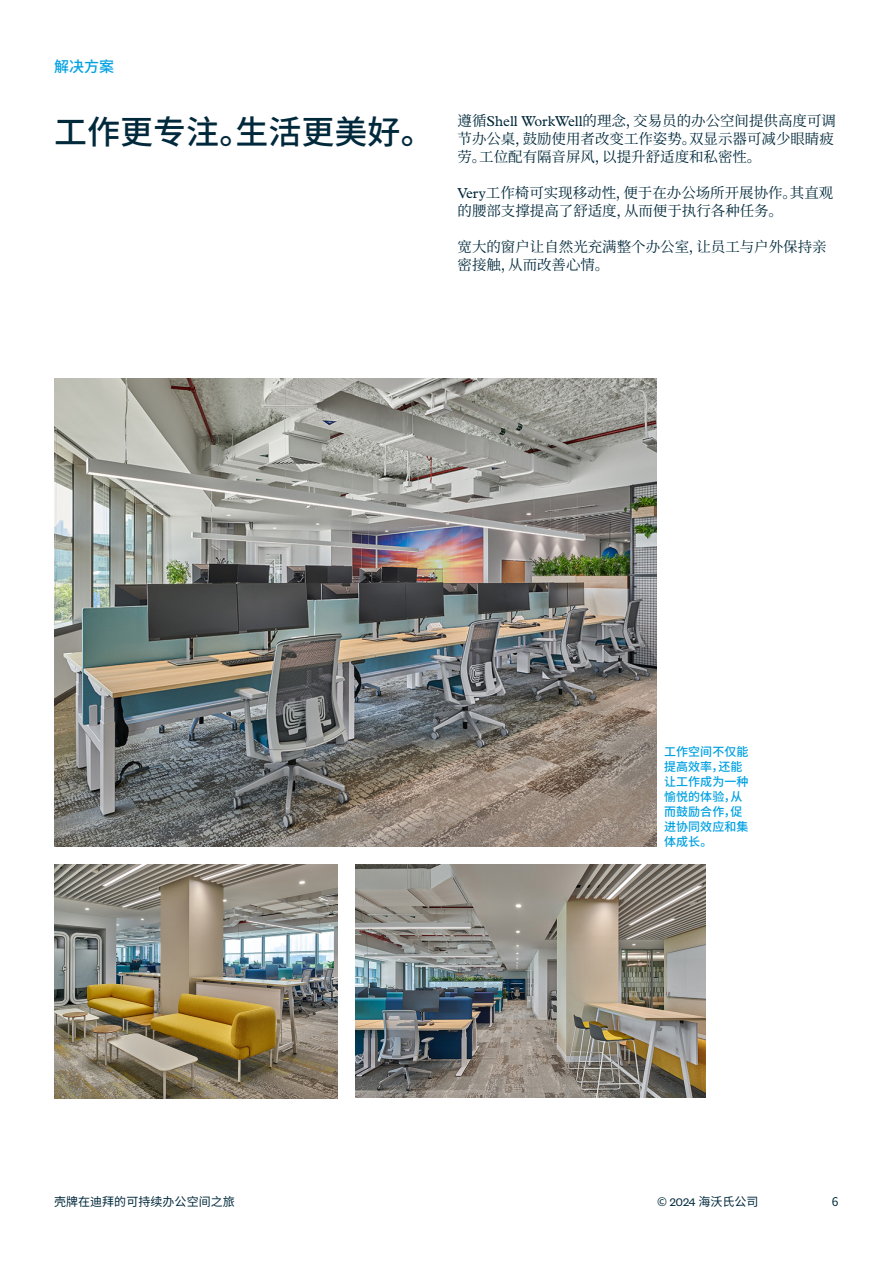
<style>
.page{position:relative;width:893px;height:1263px;background:#fff}
.page>*{position:absolute;margin:0;border:0;box-sizing:border-box;transform-origin:0 0}
.Founders_Large_Title_22_24pt{font:500 33px "Noto Sans CJ Ksc";color:#00293b}
.Founders_Standard_Text_10_12pt{font:500 15px "Noto Sans CJ Ksc";color:#00a1e2}
.Plantin_Standard_Text_9_65_12pt{font:14.4px/18px "Noto Serif CJ Ksc";color:#00293b}
.Founders_Subtext_8_10pt{font:500 12px/15px "Noto Sans CJ Ksc";letter-spacing:.005em;color:#00a1e2}
.t1{font:12px "Noto Sans CJ Ksc";letter-spacing:.005em;color:#00293b}
.s1{font-family:"Plantin MT Pro"}
.s2{font-family:"Founders Grotesk"}
</style>
<div class="page">
<img style="left:54px;top:378px;width:602px;height:468px">
<img style="left:54px;top:864px;width:283px;height:234px">
<img style="left:355px;top:864px;width:350px;height:233px">
<p class="Founders_Standard_Text_10_12pt" style="left:54px;top:58px;width:62px">解决方案</p>
<p class="Founders_Large_Title_22_24pt" style="left:54px;top:113px;width:381px">工作更专注。生活更美好。</p>
<p class="Plantin_Standard_Text_9_65_12pt" style="left:458px;top:112px;width:380px">遵循<span class="s1">Shell WorkWell</span>的理念，交易员的办公空间提供高度可调节办公桌，鼓励使用者改变工作姿势。双显示器可减少眼睛疲劳。工位配有隔音屏风，以提升舒适度和私密性。</p>
<p class="Plantin_Standard_Text_9_65_12pt" style="left:458px;top:184px;width:377px"><span class="s1">Very</span>工作椅可实现移动性，便于在办公场所开展协作。其直观的腰部支撑提高了舒适度，从而便于执行各种任务。</p>
<p class="Plantin_Standard_Text_9_65_12pt" style="left:458px;top:238px;width:371px">宽大的窗户让自然光充满整个办公室，让员工与户外保持亲密接触，从而改善心情。</p>
<p class="Founders_Subtext_8_10pt" style="left:664px;top:744px;width:86px">工作空间不仅能提高效率，还能让工作成为一种愉悦的体验，从而鼓励合作，促进协同效应和集体成长。</p>
<p class="t1" style="left:54px;top:1195px;width:182px">壳牌在迪拜的可持续办公空间之旅</p>
<p class="t1" style="left:657px;top:1195px;width:103px">© <span class="s2">2024</span> 海沃氏公司</p>
<p class="t1" style="left:832px;top:1195px;width:8px">6</p>
</div>
